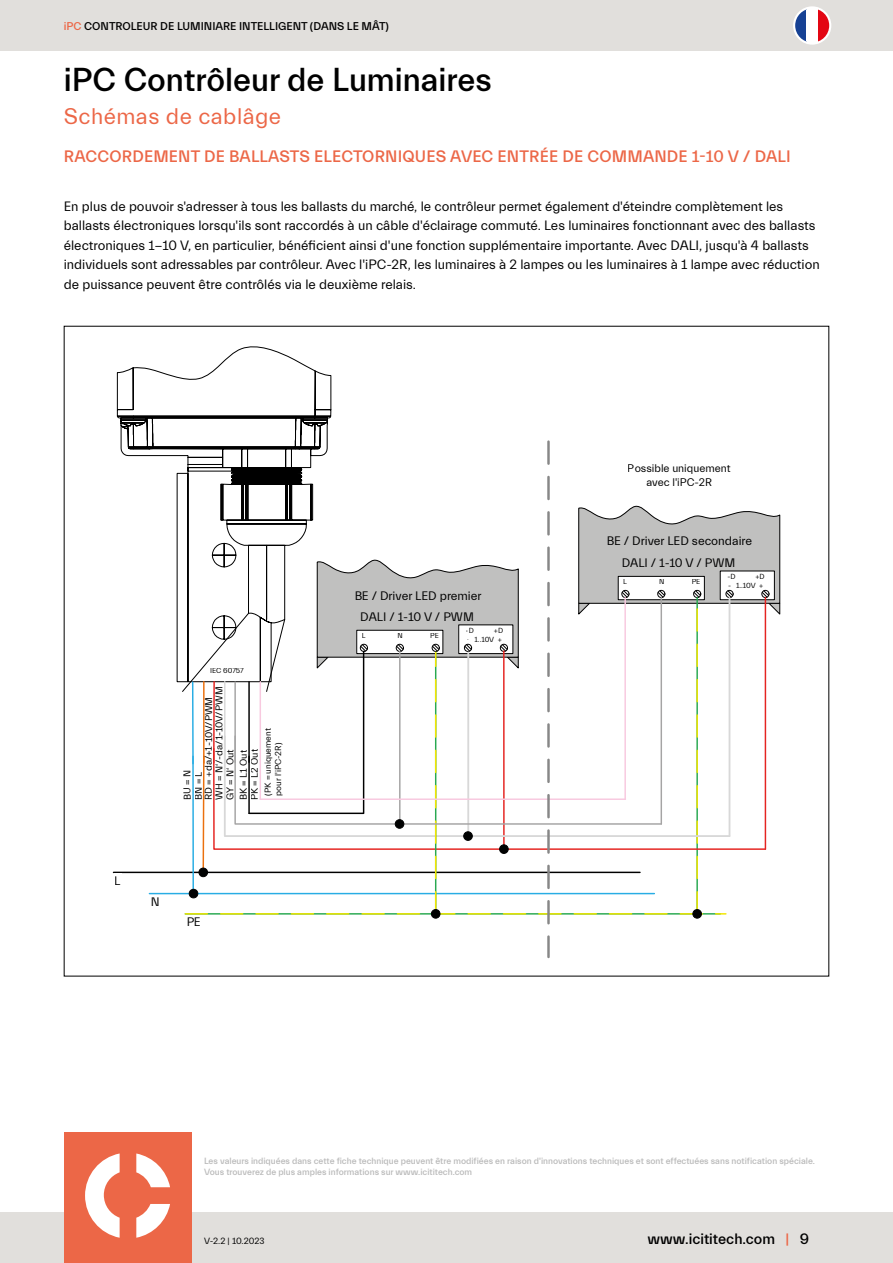
<style>
.page{position:relative;width:893px;height:1263px;background:#fff}
.page>*{position:absolute;margin:0;border:0;box-sizing:border-box;transform-origin:0 0}
.Headline_22Pt_-_black{font:500 33px "Everett";color:#000}
.Subline_15Pt_-_orange{font:22.5px "Everett";letter-spacing:.02em;color:#ec6747}
.Subline_11Pt_-_orange{font:500 16.5px "Everett";letter-spacing:.01em;color:#ec6747}
.t1{font:500 15px "Everett";color:#000}
.Body_Text{font:13.5px/19.5px "Everett";color:#000}
.t2{font:12.3px/21.1px "Everett";color:#000;text-align:center}
.t3{font:500 11.25px "Everett";color:#000}
.t4{font:11.1px/13.2px "Everett";color:#000;text-align:center}
.t5{font:9.75px/10.6px "Everett";color:#000}
.t6{font:500 9px/10.8px "Everett";color:#bababa}
.t7{font:9px "Everett";color:#000}
.t8{font:8.55px/10.4px "Everett";color:#000}
.t9{font:7.35px "Everett";letter-spacing:-.005em;color:#000}
.s1{color:#ec6747}
</style>
<div class="page">
<div style="left:0;top:1212px;width:893px;height:51px;background:#e1dfdc"></div>
<div style="left:64px;top:1132px;width:127px;height:131px;background:#ec6747"></div>
<svg style="left:85px;top:1153px;width:35px;height:85px"></svg>
<svg style="left:136px;top:1153px;width:34px;height:34px"></svg>
<svg style="left:136px;top:1204px;width:34px;height:34px"></svg>
<div style="left:0;top:0;width:893px;height:51px;background:#e1dfdc"></div>
<svg style="left:793px;top:6px;width:38px;height:39px"></svg>
<svg style="left:795px;top:9px;width:11px;height:34px"></svg>
<div style="left:806px;top:9px;width:12px;height:34px;background:#fff"></div>
<svg style="left:818px;top:9px;width:11px;height:34px"></svg>
<hr style="left:113px;top:872px;width:527px;height:1px;background:#000">
<hr style="left:149px;top:893px;width:505px;height:1px;background:#28ade4">
<svg style="left:116px;top:346px;width:216px;height:336px"></svg>
<svg style="left:182px;top:442px;width:599px;height:515px"></svg>
<hr style="left:729px;top:597px;width:1px;height:239px;background:#d8d8d8">
<hr style="left:765px;top:597px;width:1px;height:252px;background:#e52421">
<div style="left:500px;top:845px;width:8px;height:8px;background:#010202;border-radius:50%"></div>
<div style="left:499px;top:845px;width:9px;height:8px;border:1px solid #000;border-radius:50%"></div>
<div style="left:464px;top:832px;width:8px;height:8px;background:#010202;border-radius:50%"></div>
<div style="left:464px;top:832px;width:8px;height:8px;border:1px solid #000;border-radius:50%"></div>
<p class="t3" style="left:64px;top:20px;width:327px"><span class="s1">iPC</span> CONTROLEUR DE LUMINIARE INTELLIGENT (DANS LE MÂT)</p>
<p class="Headline_22Pt_-_black" style="left:64px;top:62px;width:430px">iPC Contrôleur de Luminaires</p>
<p class="Subline_15Pt_-_orange" style="left:64px;top:104px;width:219px">Schémas de cablâge</p>
<p class="Subline_11Pt_-_orange" style="left:64px;top:148px;width:728px">RACCORDEMENT DE BALLASTS ELECTORNIQUES AVEC ENTRÉE DE COMMANDE 1-10 V / DALI</p>
<p class="Body_Text" style="left:64px;top:197px;width:758px">En plus de pouvoir s'adresser à tous les ballasts du marché, le contrôleur permet également d'éteindre complètement les ballasts électroniques lorsqu'ils sont raccordés à un câble d'éclairage commuté. Les luminaires fonctionnant avec des ballasts électroniques 1-10 V, en particulier, bénéficient ainsi d'une fonction supplémentaire importante. Avec DALI, jusqu'à 4 ballasts individuels sont adressables par contrôleur. Avec l'iPC-2R, les luminaires à 2 lampes ou les luminaires à 1 lampe avec réduction de puissance peuvent être contrôlés via le deuxième relais.</p>
<p class="t4" style="left:628px;top:462px;width:104px">Possible uniquement avec l'iPC-2R</p>
<p class="t2" style="left:115px;top:870px;width:8px">L</p>
<p class="t9" style="left:210px;top:667px;width:35px">IEC 60757</p>
<p class="t5" style="left:204px;top:800px;width:115px;rotate:-90deg">RD = +da/+1-10V/PWM<br>WH = N‘/-da/1-10V/PWM<br>GY = N‘ Out</p>
<p class="t8" style="left:263px;top:795px;width:69px;rotate:-90deg">(PK = uniquement pour l'iPC-2R)</p>
<p class="t5" style="left:250px;top:800px;width:53px;rotate:-90deg">PK = L2 Out</p>
<p class="t5" style="left:238px;top:800px;width:52px;rotate:-90deg">BK = L1 Out</p>
<p class="t5" style="left:182px;top:800px;width:32px;line-height:11.2px;rotate:-90deg">BU = N<br>BN = L</p>
<p class="t2" style="left:151px;top:891px;width:10px">N</p>
<p class="t2" style="left:186px;top:912px;width:16px">PE</p>
<p class="t2" style="left:354px;top:585px;width:129px">BE / Driver LED premier<br>DALI / 1-10 V / PWM</p>
<p class="t9" style="left:362px;top:632px;width:5px">L</p>
<p class="t9" style="left:398px;top:632px;width:7px">N</p>
<p class="t9" style="left:430px;top:632px;width:10px">PE</p>
<p class="t9" style="left:466px;top:626px;width:10px">-D</p>
<p class="t9" style="left:494px;top:626px;width:11px">+D</p>
<p class="t9" style="left:467px;top:635px;width:37px">- 1..10V +</p>
<p class="t2" style="left:606px;top:531px;width:147px;line-height:21.6px">BE / Driver LED secondaire<br>DALI / 1-10 V / PWM</p>
<p class="t9" style="left:623px;top:578px;width:5px">L</p>
<p class="t9" style="left:659px;top:578px;width:7px">N</p>
<p class="t9" style="left:692px;top:578px;width:10px">PE</p>
<p class="t9" style="left:727px;top:572px;width:10px">-D</p>
<p class="t9" style="left:755px;top:572px;width:11px">+D</p>
<p class="t9" style="left:728px;top:581px;width:37px">- 1..10V +</p>
<p class="t6" style="left:204px;top:1156px;width:612px">Les valeurs indiquées dans cette fiche technique peuvent être modifiées en raison d'innovations techniques et sont effectuées sans notification spéciale.<br>Vous trouverez de plus amples informations sur www.icititech.com</p>
<p class="t7" style="left:204px;top:1236px;width:62px">V-2.2 | 10.2023</p>
<p class="t1" style="left:647px;top:1230px;width:163px">www.icititech.com <span class="s1">|</span> 9</p>
</div>
